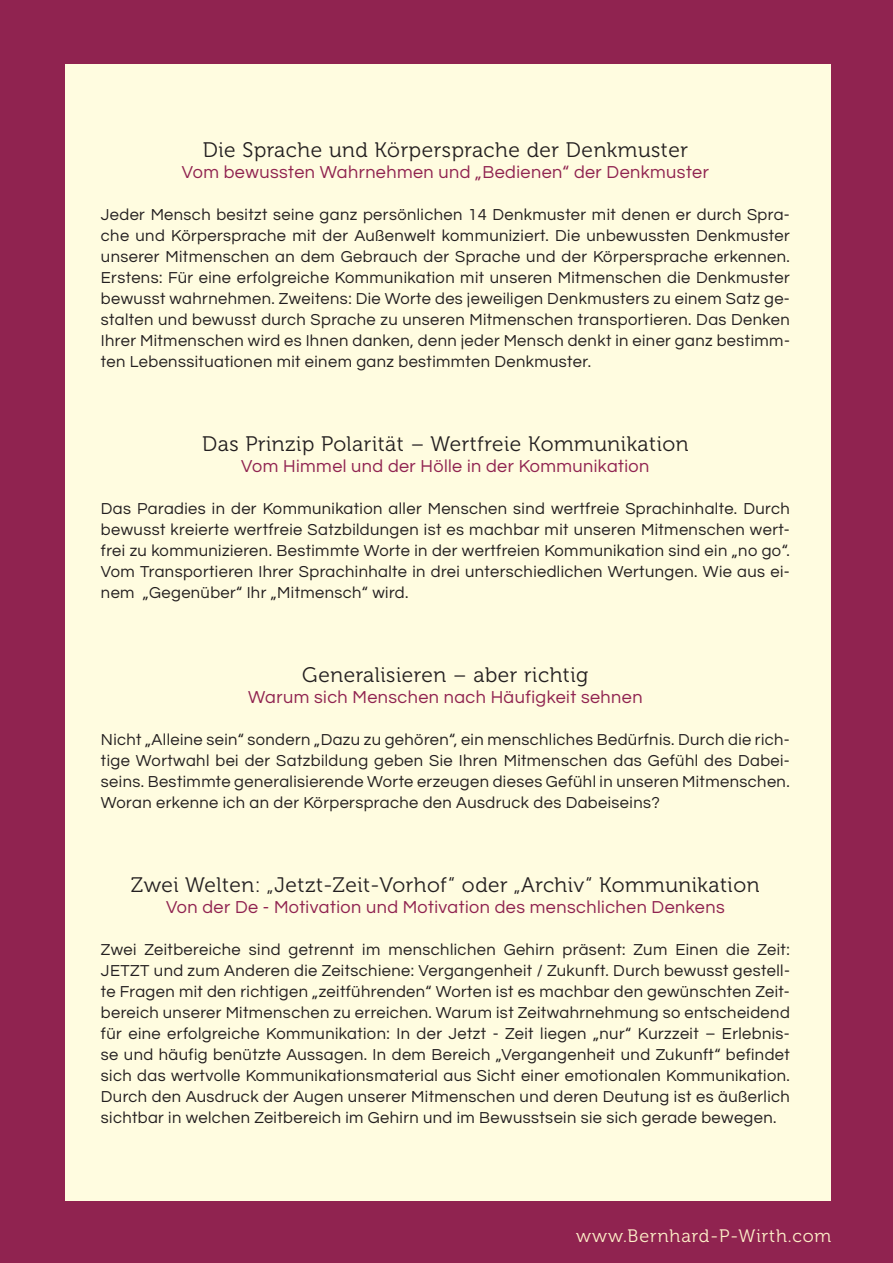
<style>
.page{position:relative;width:893px;height:1263px;background:#fff}
.page>*{position:absolute;margin:0;border:0;box-sizing:border-box;transform-origin:0 0}
.t1{font:21px "Museo 300";letter-spacing:.025em;color:#231f20}
.t2{font:18px "Questrial";letter-spacing:.025em;color:#902350}
.t3{font:18px "Museo 300";letter-spacing:.05em;color:#feefc8}
.t4{font:16.5px/21px "Questrial";letter-spacing:.025em;color:#231f20;text-align:justify}
</style>
<div class="page">
<div style="left:1px;top:0;width:892px;height:1263px;background:#902350"></div>
<div style="left:65px;top:64px;width:765px;height:1136px;background:#fffce0"></div>
<p class="t1" style="left:203px;top:139px;width:487px">Die Sprache und Körpersprache der Denkmuster</p>
<p class="t2" style="left:182px;top:163px;width:529px">Vom bewussten Wahrnehmen und „Bedienen“ der Denkmuster</p>
<p class="t4" style="left:101px;top:205px;width:690px">Jeder Mensch besitzt seine ganz persönlichen 14 Denkmuster mit denen er durch Spra&shy;che und Körpersprache mit der Außenwelt kommuniziert. Die unbewussten Denkmuster unserer Mitmenschen an dem Gebrauch der Sprache und der Körpersprache erkennen.<br>Erstens: Für eine erfolgreiche Kommunikation mit unseren Mitmenschen die Denkmuster bewusst wahrnehmen. Zweitens: Die Worte des jeweiligen Denkmusters zu einem Satz ge&shy;stalten und bewusst durch Sprache zu unseren Mitmenschen transportieren. Das Denken Ihrer Mitmenschen wird es Ihnen danken, denn jeder Mensch denkt in einer ganz bestimm&shy;ten Lebenssituationen mit einem ganz bestimmten Denkmuster.</p>
<p class="t1" style="left:202px;top:433px;width:488px">Das Prinzip Polarität – Wertfreie Kommunikation</p>
<p class="t2" style="left:241px;top:457px;width:410px">Vom Himmel und der Hölle in der Kommunikation</p>
<p class="t4" style="left:101px;top:499px;width:690px">Das Paradies in der Kommunikation aller Menschen sind wertfreie Sprachinhalte. Durch bewusst kreierte wertfreie Satzbildungen ist es machbar mit unseren Mitmenschen wert&shy;frei zu kommunizieren. Bestimmte Worte in der wertfreien Kommunikation sind ein „no go“.<br>Vom Transportieren Ihrer Sprachinhalte in drei unterschiedlichen Wertungen. Wie aus ei&shy;nem „Gegenüber“ Ihr „Mitmensch“ wird.</p>
<p class="t1" style="left:302px;top:664px;width:288px">Generalisieren – aber richtig</p>
<p class="t2" style="left:248px;top:688px;width:396px">Warum sich Menschen nach Häufigkeit sehnen</p>
<p class="t4" style="left:101px;top:730px;width:690px">Nicht „Alleine sein“ sondern „Dazu zu gehören“, ein menschliches Bedürfnis. Durch die rich&shy;tige Wortwahl bei der Satzbildung geben Sie Ihren Mitmenschen das Gefühl des Dabei&shy;seins. Bestimmte generalisierende Worte erzeugen dieses Gefühl in unseren Mitmenschen.<br>Woran erkenne ich an der Körpersprache den Ausdruck des Dabeiseins?</p>
<p class="t1" style="left:131px;top:874px;width:630px">Zwei Welten: „Jetzt-Zeit-Vorhof“ oder „Archiv“ Kommunikation</p>
<p class="t2" style="left:166px;top:898px;width:560px">Von der De - Motivation und Motivation des menschlichen Denkens</p>
<p class="t4" style="left:101px;top:940px;width:690px">Zwei Zeitbereiche sind getrennt im menschlichen Gehirn präsent: Zum Einen die Zeit:<br>JETZT und zum Anderen die Zeitschiene: Vergangenheit / Zukunft. Durch bewusst gestell&shy;te Fragen mit den richtigen „zeitführenden“ Worten ist es machbar den gewünschten Zeit&shy;bereich unserer Mitmenschen zu erreichen. Warum ist Zeitwahrnehmung so entscheidend für eine erfolgreiche Kommunikation: In der Jetzt - Zeit liegen „nur“ Kurzzeit – Erlebnis&shy;se und häufig benützte Aussagen. In dem Bereich „Vergangenheit und Zukunft“ befindet sich das wertvolle Kommunikationsmaterial aus Sicht einer emotionalen Kommunikation.<br>Durch den Ausdruck der Augen unserer Mitmenschen und deren Deutung ist es äußerlich sichtbar in welchen Zeitbereich im Gehirn und im Bewusstsein sie sich gerade bewegen.</p>
<p class="t3" style="left:576px;top:1226px;width:257px">www.Bernhard-P-Wirth.com</p>
</div>
